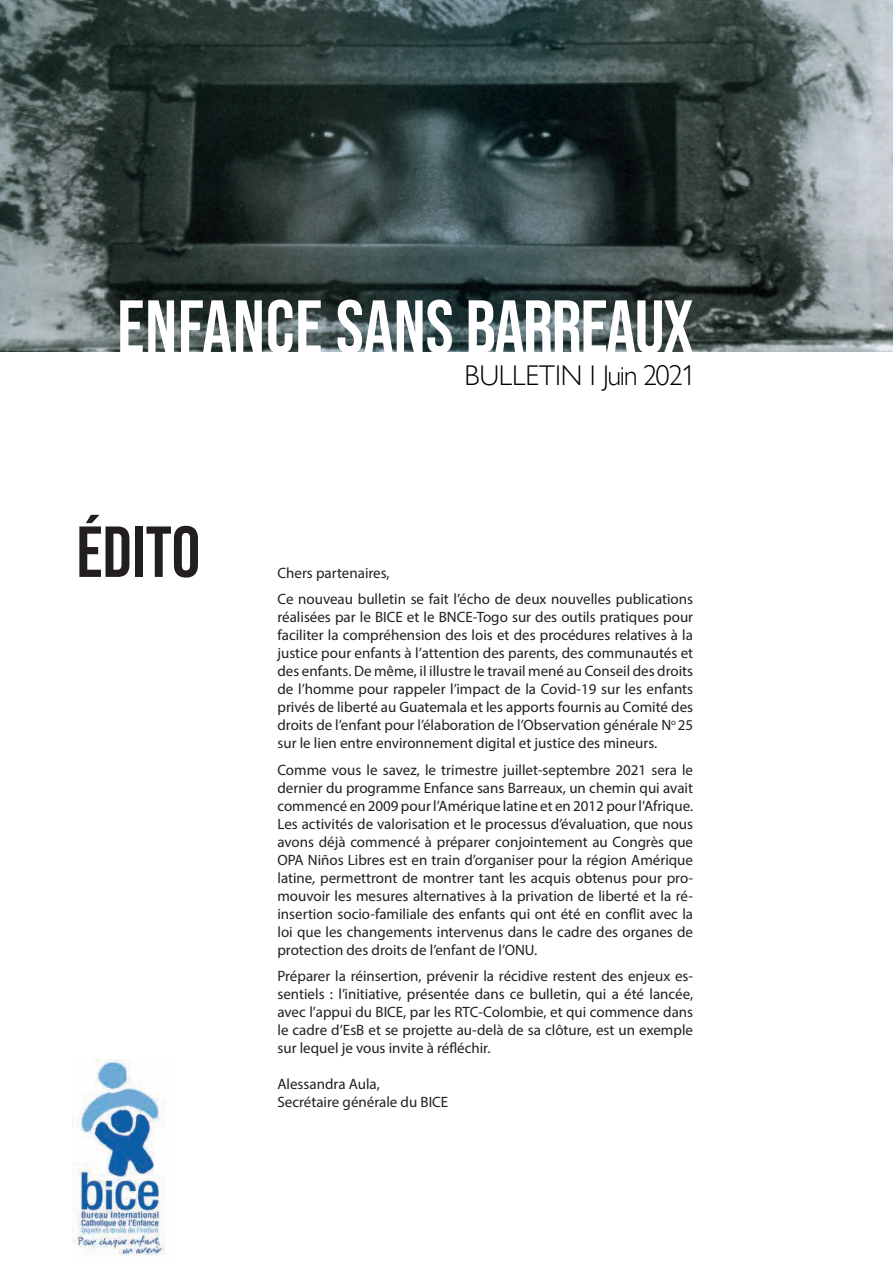
<style>
.page{position:relative;width:893px;height:1263px;background:#fff}
.page>*{position:absolute;margin:0;border:0;box-sizing:border-box;transform-origin:0 0}
.t1{font:75px "Bebas Neue";letter-spacing:-.01em;color:#fff}
.t2{font:72px "Bebas Neue";color:#231f20}
.t3{font:300 28.5px "Gill Sans Nova";letter-spacing:-.01em;color:#000}
.t4{font:15px/18px "Myriad Pro";color:#231f20;text-align:justify}
</style>
<div class="page">
<img style="left:0;top:0;width:893px;height:352px">
<img style="left:73px;top:1059px;width:92px;height:196px">
<h1 class="t1" style="left:117px;top:284px;width:578px">ENFANCE SANS BARREAUX</h1>
<h3 class="t3" style="left:465px;top:359px;width:232px">BULLETIN I Juin 2021</h3>
<h2 class="t2" style="left:76px;top:511px;width:125px">ÉDITO</h2>
<p class="t4" style="left:277px;top:559px;width:417px;line-height:26.5px">Chers partenaires,<br>Ce nouveau bulletin se fait l’écho de deux nouvelles publications</p>
<p class="t4" style="left:277px;top:608px;width:417px">réalisées par le BICE et le BNCE-Togo sur des outils pratiques pour faciliter la compréhension des lois et des procédures relatives à la justice pour enfants à l’attention des parents, des communautés et des enfants. De même, il illustre le travail mené au Conseil des droits de l’homme pour rappeler l’impact de la Covid-19 sur les enfants privés de liberté au Guatemala et les apports fournis au Comité des droits de l’enfant pour l’élaboration de l’Observation générale N<sup>o</sup> 25 sur le lien entre environnement digital et justice des mineurs.</p>
<p class="t4" style="left:277px;top:760px;width:417px">Comme vous le savez, le trimestre juillet-septembre 2021 sera le dernier du programme Enfance sans Barreaux, un chemin qui avait commencé en 2009 pour l’Amérique latine et en 2012 pour l’Afrique.<br>Les activités de valorisation et le processus d’évaluation, que nous avons déjà commencé à préparer conjointement au Congrès que OPA Niños Libres est en train d’organiser pour la région Amérique latine, permettront de montrer tant les acquis obtenus pour pro&shy;mouvoir les mesures alternatives à la privation de liberté et la ré&shy;insertion socio-familiale des enfants qui ont été en conflit avec la loi que les changements intervenus dans le cadre des organes de protection des droits de l’enfant de l’ONU.</p>
<p class="t4" style="left:277px;top:967px;width:417px">Préparer la réinsertion, prévenir la récidive restent des enjeux es&shy;sentiels : l’initiative, présentée dans ce bulletin, qui a été lancée, avec l’appui du BICE, par les RTC-Colombie, et qui commence dans le cadre d’EsB et se projette au-delà de sa clôture, est un exemple sur lequel je vous invite à réfléchir.</p>
<p class="t4" style="left:277px;top:1075px;width:172px">Alessandra Aula,<br>Secrétaire générale du BICE</p>
</div>
